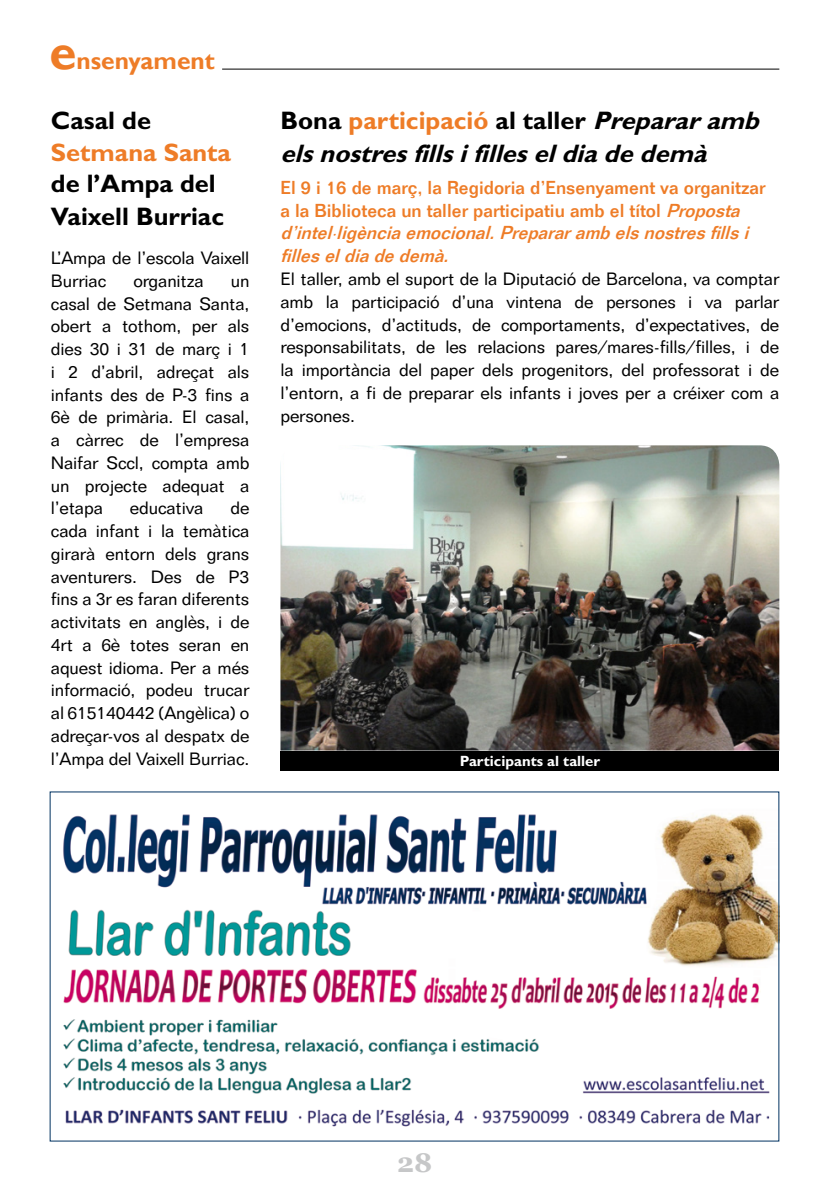
<style>
.page{position:relative;width:829px;height:1191px;background:#fff}
.page>*{position:absolute;margin:0;border:0;box-sizing:border-box;transform-origin:0 0}
.t1{font:700 26.95px "Georgia";color:#c6c7c8}
.t2{font:italic 700 25.38px/33.2px "Gill Sans";color:#000}
.t3{font:700 25.38px/33.2px "Gill Sans";color:#000}
.t4{font:700 25.38px "Gill Sans";color:#ee7c27}
.t5{font:700 24.5px "Gill Sans";color:#ee7c27}
.t6{font:500 18.38px/22.8px "Folio";color:#ee7c27}
.t7{font:17.5px/22.8px "Folio BT";letter-spacing:-.01em;color:#000;text-align:justify}
.t8{font:700 14.88px "Gill Sans";color:#fff}
.s1{font-size:49px}
.s2{font-style:normal}
.s3{font-style:normal;color:#ee7c27}
.s4{font-style:italic}
</style>
<div class="page">
<hr style="left:222px;top:69px;width:557px;height:1px;background:#000">
<img style="left:280px;top:445px;width:499px;height:305px">
<img style="left:63px;top:814px;width:714px;height:313px">
<div style="left:280px;top:750px;width:499px;height:20px;background:#000"></div>
<h3 class="t5" style="left:49px;top:46px;width:167px"><span class="s1">e</span>nsenyament</h3>
<h2 class="t3" style="left:51px;top:104px;width:102px">Casal de</h2>
<h2 class="t4" style="left:51px;top:137px;width:182px">Setmana Santa</h2>
<h2 class="t3" style="left:51px;top:167px;width:175px">de l’Ampa del<br>Vaixell Burriac</h2>
<p class="t7" style="left:51px;top:246px;width:200px">L’Ampa de l’escola Vaixell<br>Burriac</p>
<p class="t7" style="left:133px;top:269px;width:72px">organitza</p>
<p class="t7" style="left:51px;top:269px;width:200px;text-indent:180px">un casal de Setmana Santa, obert a tothom, per als dies 30 i 31 de març i 1 i 2 d’abril, adreçat als infants des de P-3 fins a 6è de primària. El casal, a càrrec de l’empresa Naifar Sccl, compta amb un projecte adequat a l’etapa</p>
<p class="t7" style="left:51px;top:496px;width:200px;text-indent:179px">de cada infant i la temàtica girarà entorn dels grans aventurers. Des de P3 fins a 3r es faran diferents activitats en anglès, i de 4rt a 6è totes seran en aquest idioma. Per a més informació, podeu trucar al 615140442 (Angèlica) o adreçar-vos al despatx de l’Ampa del Vaixell Burriac.</p>
<p class="t7" style="left:130px;top:496px;width:75px">educativa</p>
<h2 class="t2" style="left:280px;top:104px;width:487px"><span class="s2">Bona</span> <span class="s3">participació</span> <span class="s2">al taller</span> Prepararamb elsnostresfillsifilleseldiadedemà</h2>
<p class="t6" style="left:280px;top:176px;width:486px">El 9 i 16 de març, la Regidoria d’Ensenyament va organitzar a la Biblioteca un taller participatiu amb el títol <span class="s4">Proposta d’intel·ligènciaemocional.Prepararambelsnostresfillsi filleseldiadedemà.</span></p>
<p class="t7" style="left:280px;top:267px;width:500px">El taller, amb el suport de la Diputació de Barcelona, va comptar amb la participació d’una vintena de persones i va parlar d’emocions, d’actituds, de comportaments, d’expectatives, de responsabilitats, de les relacions pares/mares-fills/filles, i de la importància del paper dels progenitors, del professorat i de l’entorn, a fi de preparar els infants i joves per a créixer com a persones.</p>
<p class="t8" style="left:459px;top:752px;width:142px">Participants al taller</p>
<h1 class="t1" style="left:397px;top:1145px;width:37px">28</h1>
</div>
